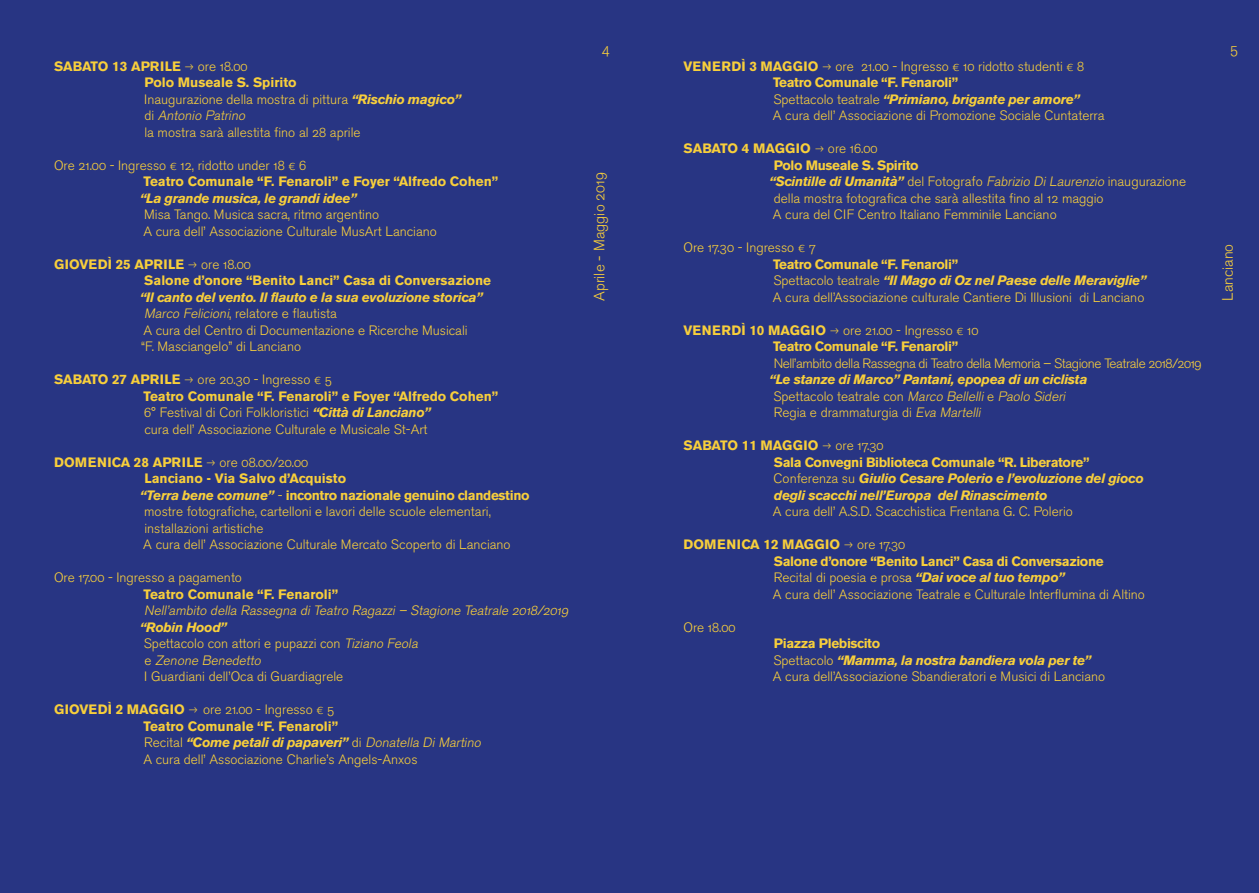
<style>
.page{position:relative;width:1259px;height:893px;background:#283583}
.page>*{position:absolute;margin:0;border:0;box-sizing:border-box;transform-origin:0 0}
.t1{font:15px "Akzidenz Grotesk BE Light Os F";color:#f8cf3b}
.t2{font:13.5px/16.5px "Akzidenz Grotesk BE Light Os F";color:#f8cf3b}
.t3{font:italic 700 13.5px/16.5px "Akzidenz Grotesk BE";letter-spacing:-.025em;color:#f8cf3b}
.t4{font:700 13.5px/16.5px "Akzidenz Grotesk BE";color:#f8cf3b}
.t5{font:700 13.5px/16.5px "Akzidenz Grotesk BE";letter-spacing:-.025em;color:#f8cf3b}
.t6{font:13.5px "Akzidenz Grotesk BE Light Os F";letter-spacing:-.03em;color:#f8cf3b}
.t7{font:italic 13.5px "Akzidenz Grotesk BE Light Os F";color:#f8cf3b}
.t8{font:700 13.5px "Akzidenz Grotesk BE";letter-spacing:.02em;color:#f8cf3b}
.s1{font-family:"Akzidenz Grotesk BE Light Os F";font-weight:400}
.s2{font-family:"Akzidenz Grotesk BE";font-weight:700;font-style:italic}
.s3{font-style:italic}
.s4{font-family:"Akzidenz Grotesk BE Light Os F";font-weight:400;font-style:italic}
.s5{font-family:"Akzidenz Grotesk BE";font-weight:700}
.s6{font-style:normal}
.s7{font-family:"Akzidenz Grotesk BE Light Os F";font-weight:400;font-style:normal}
.s8{font-family:"Akzidenz Grotesk BE"}
</style>
<div class="page">
<p class="t4" style="left:54px;top:58px;width:195px">SABATO 13 APRILE → <span class="s1">ore 18.00</span></p>
<p class="t4" style="left:144px;top:74px;width:154px">Polo Museale S. Spirito</p>
<p class="t2" style="left:144px;top:91px;width:318px">Inaugurazione della mostra di pittura <span class="s2">“Rischio magico” </span>d i <span class="s3">Antonio Patrino<br></span>la mostra sarà allestita fino al 28 aprile</p>
<p class="t4" style="left:144px;top:173px;width:356px">Teatro Comunale “F. Fenaroli” e Foyer “Alfredo Cohen”</p>
<p class="t3" style="left:140px;top:190px;width:218px">“La grande musica, le grandi idee”</p>
<p class="t2" style="left:143px;top:206px;width:295px">Misa Tango. Musica sacra, ritmo argentino<br>A cura dell’ Associazione Culturale MusArt Lanciano</p>
<p class="t4" style="left:144px;top:272px;width:348px">Salone d’onore “Benito Lanci” Casa di Conversazione</p>
<p class="t3" style="left:140px;top:289px;width:344px">“Il canto del vento. Il flauto e la sua evoluzione storica”</p>
<p class="t2" style="left:141px;top:305px;width:328px"><span class="s3">Marco Felicioni</span>, relatore e flautista<br>A cura del Centro di Documentazione e Ricerche Musicali “F. Masciangelo” di Lanciano</p>
<p class="t4" style="left:144px;top:388px;width:356px">Teatro Comunale “F. Fenaroli” e Foyer “Alfredo Cohen”</p>
<p class="t2" style="left:144px;top:404px;width:288px">6° Festival di Cori Folkloristici <span class="s2">“Città di Lanciano” </span>cura dell’ Associazione Culturale e Musicale St-Art</p>
<p class="t5" style="left:140px;top:470px;width:391px;text-indent:4px">Lanciano - Via Salvo d’Acquisto<br><span class="s3">“Terra bene comune”</span> <span class="s1">-</span> incontro nazionale genuino clandestino</p>
<p class="t2" style="left:143px;top:503px;width:369px">mostre fotografiche, cartelloni e lavori delle scuole elementari, installazioni artistiche<br>A cura dell’ Associazione Culturale Mercato Scoperto di Lanciano</p>
<p class="t4" style="left:144px;top:586px;width:196px">Teatro Comunale “F. Fenaroli”</p>
<p class="t7" style="left:144px;top:603px;width:428px">Nell’ambito della Rassegna di Teatro Ragazzi – Stagione Teatrale 2018/2019</p>
<p class="t3" style="left:140px;top:619px;width:88px">“Robin Hood”</p>
<p class="t2" style="left:144px;top:635px;width:278px">Spettacolo con attori e pupazzi con <span class="s3">Tiziano Feola </span>e <span class="s3">Zenone Benedetto<br></span>I Guardiani dell’Oca di Guardiagrele</p>
<p class="t4" style="left:144px;top:718px;width:341px">Teatro Comunale “F. Fenaroli”<br><span class="s1">Recital</span> <span class="s3">“Come petali di papaveri”</span> <span class="s1">di</span> <span class="s4">Donatella Di Martino</span></p>
<p class="t2" style="left:143px;top:751px;width:276px">A cura dell’ Associazione Charlie’s Angels-Anxos</p>
<p class="t2" style="left:54px;top:157px;width:253px">Ore 21.00 - Ingresso € 12, ridotto under 18 € 6</p>
<p class="t4" style="left:54px;top:256px;width:198px">GIOVEDÌ 25 APRILE → <span class="s1">ore 18.00</span></p>
<p class="t2" style="left:54px;top:371px;width:279px"><span class="s5">SABATO 27 APRILE</span> → ore 20.30 - Ingresso € 5</p>
<p class="t8" style="left:54px;top:454px;width:256px">DOMENICA 28 APRILE → <span class="s1">ore 08.00/20.00</span></p>
<p class="t2" style="left:54px;top:569px;width:189px">Ore 17.00 - Ingresso a pagamento</p>
<p class="t2" style="left:54px;top:701px;width:282px"><span class="s5">GIOVEDÌ 2 MAGGIO</span> → ore 21.00 - Ingresso € 5</p>
<p class="t1" style="left:602px;top:40px;width:9px">4</p>
<p class="t1" style="left:1230px;top:40px;width:9px">5</p>
<p class="t2" style="left:683px;top:58px;width:402px"><span class="s5">VENERDÌ 3 MAGGIO</span> → ore 21.00 - Ingresso € 10 ridotto studenti € 8</p>
<p class="t3" style="left:773px;top:74px;width:308px"><span class="s6">Teatro Comunale “F. Fenaroli”<br></span><span class="s7">Spettacolo teatrale</span> “Primiano, brigante per amore”</p>
<p class="t2" style="left:773px;top:107px;width:333px">A cura dell’ Associazione di Promozione Sociale Cuntaterra</p>
<p class="t1" style="left:591px;top:301px;width:130px;rotate:-90deg">Aprile - Maggio 2019</p>
<p class="t4" style="left:683px;top:140px;width:196px">SABATO 4 MAGGIO → <span class="s1">ore 16.00</span></p>
<p class="t5" style="left:774px;top:157px;width:146px">Polo Museale S. Spirito</p>
<p class="t2" style="left:769px;top:173px;width:418px"><span class="s2">“Scintille di Umanità”</span> del Fotografo <span class="s3">Fabrizio Di Laurenzio</span> inaugurazione della mostra fotografica che sarà allestita fino al 12 maggio<br>A cura del CIF Centro Italiano Femminile Lanciano</p>
<p class="t2" style="left:683px;top:239px;width:134px">Ore 17.30 - Ingresso € 7</p>
<p class="t3" style="left:773px;top:256px;width:375px"><span class="s6">Teatro Comunale “F. Fenaroli”<br></span><span class="s7">Spettacolo teatrale</span> “Il Mago di Oz nel Paese delle Meraviglie”</p>
<p class="t2" style="left:773px;top:289px;width:373px">A cura dell’Associazione culturale Cantiere Di Illusioni di Lanciano</p>
<p class="t5" style="left:773px;top:338px;width:187px">Teatro Comunale “F. Fenaroli”</p>
<p class="t6" style="left:773px;top:355px;width:429px">Nell’ambito della Rassegna di Teatro della Memoria – Stagione Teatrale 2018/2019</p>
<p class="t3" style="left:769px;top:371px;width:319px">“Le stanze di Marco” Pantani, epopea di un ciclista</p>
<p class="t2" style="left:773px;top:388px;width:296px">S p ett ac o l o t e at ra l e c o n <span class="s3">Marco Bellelli</span> e <span class="s3">Paolo Sideri<br></span>Regia e drammaturgia di <span class="s3">Eva Martelli</span></p>
<p class="t3" style="left:773px;top:454px;width:372px"><span class="s6">Sala Convegni Biblioteca Comunale “R. Liberatore”<br></span><span class="s7">Conferenza su</span> Giulio Cesare Polerio e l’evoluzione del gioco degli scacchi nell’Europa del Rinascimento</p>
<p class="t2" style="left:773px;top:503px;width:301px">A cura dell’ A.S.D. Scacchistica Frentana G. C. Polerio</p>
<p class="t5" style="left:773px;top:553px;width:331px">Salone d’onore “Benito Lanci” Casa di Conversazione</p>
<p class="t2" style="left:773px;top:569px;width:374px">Recital di poesia e pros<span class="s8">a</span> <span class="s2">“Dai voce al tuo tempo”<br></span>A cura dell’ Associazione Teatrale e Culturale Interflumina di Altino</p>
<p class="t3" style="left:773px;top:635px;width:319px"><span class="s6">Piazza Plebiscito<br></span><span class="s7">Spettacolo</span> “Mamma, la nostra bandiera vola per te”</p>
<p class="t2" style="left:773px;top:668px;width:334px">A cura dell’Associazione Sbandieratori e Musici di Lanciano</p>
<p class="t2" style="left:683px;top:322px;width:296px"><span class="s5">VENERDÌ 10 MAGGIO</span> → ore 21.00 - Ingresso € 10</p>
<p class="t4" style="left:683px;top:437px;width:202px">SABATO 11 MAGGIO → <span class="s1">ore 17.30</span></p>
<p class="t8" style="left:683px;top:536px;width:223px">DOMENICA 12 MAGGIO → <span class="s1">ore 17.30</span></p>
<p class="t2" style="left:683px;top:619px;width:54px">Ore 18.00</p>
<p class="t1" style="left:1219px;top:301px;width:59px;rotate:-90deg">Lanciano</p>
</div>
